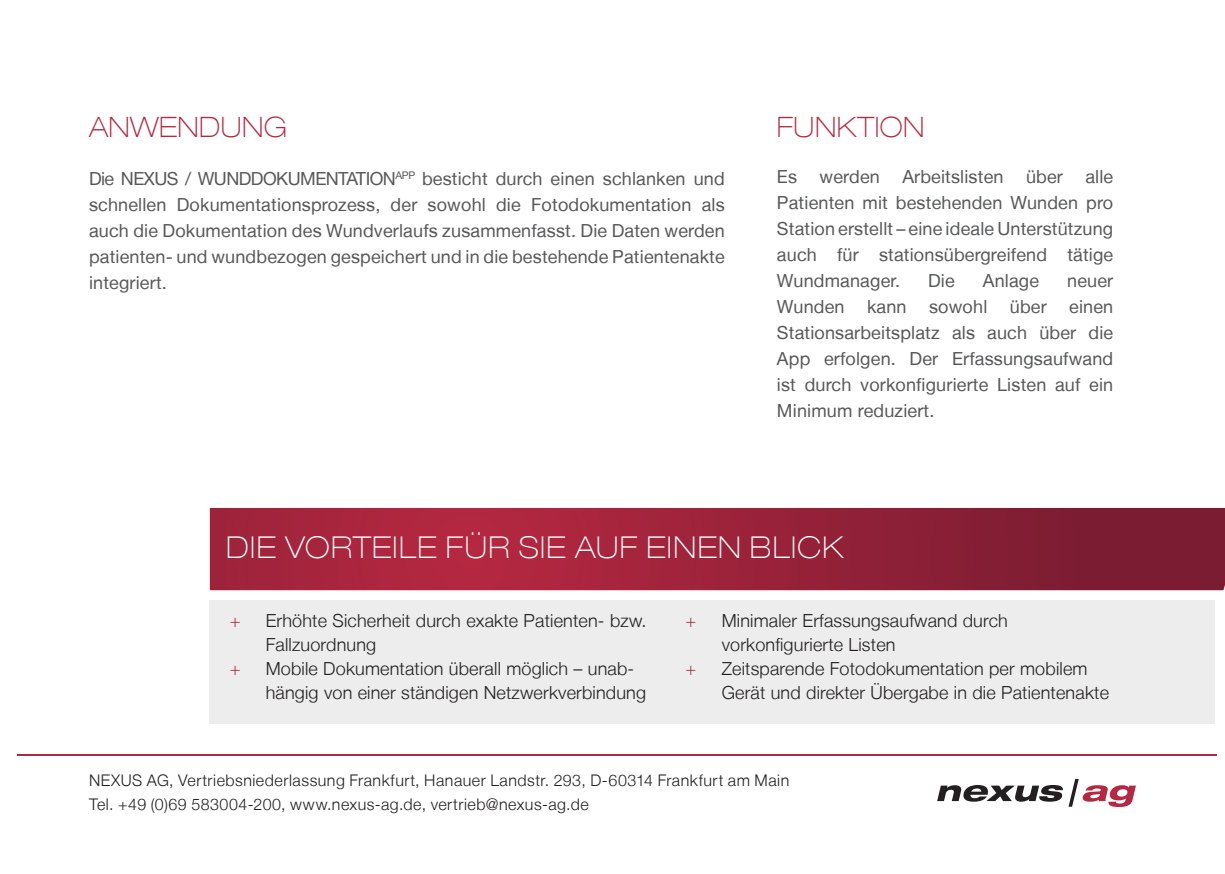
<style>
.page{position:relative;width:1225px;height:874px;background:#fff}
.page>*{position:absolute;margin:0;border:0;box-sizing:border-box;transform-origin:0 0}
.t1{font:100 expanded 30px "Helvetica Neue LT";letter-spacing:.045em;color:#fff}
.t2{font:100 expanded 28px "Helvetica Neue LT";letter-spacing:.015em;color:#b62841}
.t3{font:18px/26px "Helvetica Neue LT";letter-spacing:.01em;color:#57585a;text-align:justify}
.t4{font:300 18px/24px "Helvetica Neue LT";letter-spacing:.01em;color:#231f20}
.t5{font:300 expanded 18px "Helvetica Neue LT";color:#b62841}
.t6{font:300 16px/24px "Helvetica Neue LT";letter-spacing:.03em;color:#231f20}
</style>
<div class="page">
<div style="left:210px;top:600px;width:1005px;height:123px;background:#ededee"></div>
<svg style="left:210px;top:507px;width:1015px;height:83px;background:#99243b"></svg>
<svg style="left:937px;top:778px;width:199px;height:28px"></svg>
<hr style="left:17px;top:754px;width:1199px;height:1px;background:#b62841">
<h2 class="t2" style="left:89px;top:110px;width:199px">ANWENDUNG</h2>
<h2 class="t2" style="left:777px;top:110px;width:149px">FUNKTION</h2>
<p class="t3" style="left:89px;top:165px;width:637px">Die NEXUS / WUNDDOKUMENTATION<sup>APP</sup> besticht durch einen schlanken und schnellen Dokumentationsprozess, der sowohl die Fotodokumentation als auch die Dokumentation des Wundverlaufs zusammenfasst. Die Daten werden patienten- und wundbezogen gespeichert und in die bestehende Patientenakte integriert.</p>
<p class="t3" style="left:777px;top:163px;width:338px">Es werden Arbeitslisten über alle Patienten mit bestehenden Wunden pro Station erstellt – eine ideale Unterstützung auch für stationsübergreifend tätige Wundmanager.</p>
<p class="t3" style="left:928px;top:267px;width:28px">Die</p>
<p class="t3" style="left:983px;top:267px;width:58px">Anlage</p>
<p class="t3" style="left:777px;top:267px;width:338px;text-indent:290px">neuer Wunden kann sowohl über einen Stationsarbeitsplatz als auch über die App erfolgen. Der Erfassungsaufwand ist durch vorkonfigurierte Listen auf ein Minimum reduziert.</p>
<h1 class="t1" style="left:226px;top:529px;width:619px">DIE VORTEILE FÜR SIE AUF EINEN BLICK</h1>
<p class="t5" style="left:230px;top:609px;width:12px">+</p>
<p class="t4" style="left:266px;top:608px;width:382px">Erhöhte Sicherheit durch exakte Patienten- bzw.<br>Fallzuordnung</p>
<p class="t5" style="left:230px;top:657px;width:12px">+</p>
<p class="t4" style="left:266px;top:656px;width:382px">Mobile Dokumentation überall möglich – unab&shy;hängig von einer ständigen Netzwerkverbindung</p>
<p class="t5" style="left:685px;top:609px;width:12px">+</p>
<p class="t4" style="left:721px;top:608px;width:288px">Minimaler Erfassungsaufwand durch vorkonfigurierte Listen</p>
<p class="t5" style="left:685px;top:657px;width:12px">+</p>
<p class="t4" style="left:721px;top:656px;width:389px">Zeitsparende Fotodokumentation per mobilem<br>Gerät und direkter Übergabe in die Patientenakte</p>
<p class="t6" style="left:89px;top:767px;width:702px">NEXUS AG, Vertriebsniederlassung Frankfurt, Hanauer Landstr. 293, D-60314 Frankfurt am Main<br>Tel. +49 (0)69 583004-200, www.nexus-ag.de, vertrieb@nexus-ag.de</p>
</div>
